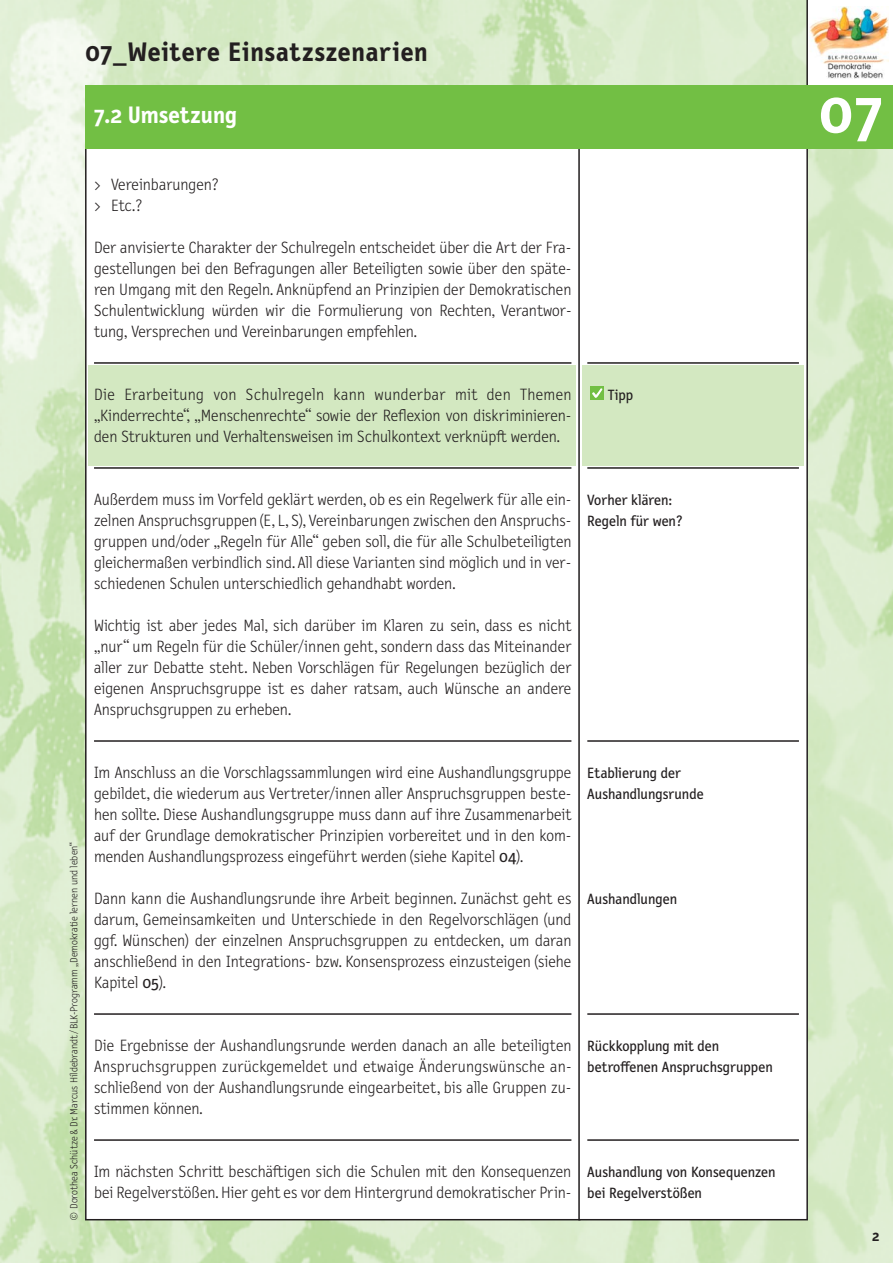
<style>
.page{position:relative;width:893px;height:1263px;background:#fff}
.page>*{position:absolute;margin:0;border:0;box-sizing:border-box;transform-origin:0 0}
.t1{font:700 63px "Letter Gothic Text";color:#fff}
.t2{font:700 27px "Letter Gothic Text";letter-spacing:.03em;color:#231f20}
.t3{font:700 24px "Letter Gothic Text";color:#fff}
.t4{font:300 16.5px/21px "Letter Gothic Text";color:#231f20;text-align:justify}
.t5{font:15px/21px "Letter Gothic Text";color:#231f20}
.t6{font:700 15px "Letter Gothic Text";color:#231f20}
.t7{font:300 10.5px "Letter Gothic Text";color:#231f20}
.s1{color:#fff}
.s2{font-weight:400}
</style>
<div class="page">
<img style="left:0;top:0;width:893px;height:1263px">
<div style="left:808px;top:0;width:85px;height:85px;background:#fff"></div>
<img style="left:809px;top:6px;width:80px;height:73px">
<hr style="left:806px;top:0;width:2px;height:111px;background:#231f20">
<div style="left:86px;top:141px;width:494px;height:1079px;background:#fff"></div>
<div style="left:579px;top:141px;width:228px;height:1079px;background:#fff"></div>
<div style="left:578px;top:140px;width:230px;height:1080px;border:2px solid #231f20"></div>
<div style="left:85px;top:85px;width:724px;height:64px;background:#72bf44"></div>
<div style="left:808px;top:85px;width:85px;height:64px;background:#72bf44"></div>
<div style="left:582px;top:365px;width:222px;height:101px;background:#d3e8c1"></div>
<hr style="left:587px;top:362px;width:212px;height:2px;background:#231f20">
<hr style="left:587px;top:467px;width:212px;height:2px;background:#231f20">
<hr style="left:587px;top:740px;width:212px;height:2px;background:#231f20">
<hr style="left:587px;top:1013px;width:212px;height:2px;background:#231f20">
<hr style="left:587px;top:1139px;width:212px;height:2px;background:#231f20">
<div style="left:89px;top:365px;width:487px;height:101px;background:#d3e8c1"></div>
<hr style="left:94px;top:362px;width:477px;height:2px;background:#231f20">
<hr style="left:94px;top:467px;width:477px;height:2px;background:#231f20">
<hr style="left:94px;top:740px;width:477px;height:2px;background:#231f20">
<hr style="left:94px;top:1013px;width:477px;height:2px;background:#231f20">
<hr style="left:94px;top:1139px;width:477px;height:2px;background:#231f20">
<div style="left:590px;top:387px;width:13px;height:13px;background:#72bf44"></div>
<h2 class="t2" style="left:85px;top:42px;width:344px">07_Weitere Einsatzszenarien</h2>
<h3 class="t3" style="left:94px;top:106px;width:144px">7.2 Umsetzung</h3>
<h1 class="t1" style="left:818px;top:88px;width:66px">07</h1>
<p class="t4" style="left:94px;top:175px;width:126px">&gt; Vereinbarungen? &gt; Etc.?</p>
<p class="t4" style="left:94px;top:238px;width:479px">Der anvisierte Charakter der Schulregeln entscheidet über die Art der Fra - gestellungen bei den Befragungen aller Beteiligten sowie über den späte&shy;ren Umgang mit den Regeln. Anknüpfend an Prinzipien der Demokratischen Schulentwicklung würden wir die Formulierung von Rechten, Verant wor - tung, Versprechen und Vereinbarungen empfehlen.</p>
<p class="t4" style="left:94px;top:385px;width:479px">Die Erarbeitung von Schulregeln kann wunderbar mit den Themen „Kinderrechte“, „Menschenrechte“ sowie der Reflexion von diskriminieren&shy;den Strukturen und Verhaltensweisen im Schulkontext verknüpft werden.</p>
<p class="t5" style="left:588px;top:386px;width:46px"><span class="s1">✓</span>Tipp</p>
<p class="t4" style="left:94px;top:490px;width:479px">Außerdem muss im Vorfeld geklärt werden, ob es ein Regelwerk für alle ein&shy;zelnen Anspruchsgruppen (E, L, S), Vereinbarungen zwischen den Anspruchs - gruppen und/oder „Regeln für Alle“ geben soll, die für alle Schulbeteiligten gleichermaßen verbindlich sind. All diese Varianten sind möglich und in ver&shy;schiedenen Schulen unterschiedlich gehandhabt worden.</p>
<p class="t4" style="left:94px;top:616px;width:479px">Wichtig ist aber jedes Mal, sich darüber im Klaren zu sein, dass es nicht „nur“ um Regeln für die Schüler/innen geht, sondern dass das Miteinander aller zur Debatte steht. Neben Vorschlägen für Regelungen bezüglich der eigenen Anspruchsgruppe ist es daher ratsam, auch Wünsche an andere Anspruchsgruppen zu erheben.</p>
<p class="t5" style="left:587px;top:491px;width:97px">Vorher klären:<br>Regeln für wen?</p>
<p class="t7" style="left:70px;top:1221px;width:381px;rotate:-90deg">© Dorothea Schütze &amp; Dr. Marcus Hildebrandt / BLK-Programm „Demokratie lernen und leben“</p>
<p class="t4" style="left:94px;top:763px;width:479px">Im Anschluss an die Vorschlagssammlungen wird eine Aushandlungsgruppe gebildet, die wiederum aus Vertreter/innen aller Anspruchsgruppen beste&shy;hen sollte. Diese Aushandlungsgruppe muss dann auf ihre Zusammenarbeit auf der Grundlage demokratischer Prinzipien vorbereitet und in den kom&shy;menden Aushandlungsprozess eingeführt werden (siehe Kapitel <span class="s2">04</span>).</p>
<p class="t4" style="left:94px;top:889px;width:479px">Dann kann die Aushandlungsrunde ihre Arbeit beginnen. Zunächst geht es darum, Gemeinsamkeiten und Unterschiede in den Regelvorschlägen (und ggf. Wünschen) der einzelnen Anspruchsgruppen zu entdecken, um daran anschließend in den Integrations- bzw. Konsensprozess einzusteigen (siehe Kapitel <span class="s2">05</span>).</p>
<p class="t4" style="left:94px;top:1036px;width:479px">Die Ergebnisse der Aushandlungsrunde werden danach an alle beteiligten Anspruchsgruppen zurückgemeldet und etwaige Änderungswünsche an - schließend von der Aushandlungsrunde eingearbeitet, bis alle Gruppen zu - stimmen können.</p>
<p class="t4" style="left:94px;top:1162px;width:479px">Im nächsten Schritt beschäftigen sich die Schulen mit den Konsequenzen bei Regelverstößen. Hier geht es vor dem Hintergrund demokratischer Prin-</p>
<p class="t5" style="left:587px;top:764px;width:118px">Etablierung der<br>Aushandlungsrunde</p>
<p class="t5" style="left:587px;top:890px;width:91px">Aushandlungen</p>
<p class="t5" style="left:587px;top:1037px;width:187px">Rückkopplung mit den betroffenen Anspruchsgruppen</p>
<p class="t5" style="left:587px;top:1163px;width:190px">Aushandlung von Konsequenzen bei Regelverstößen</p>
<p class="t6" style="left:872px;top:1230px;width:9px">2</p>
</div>
